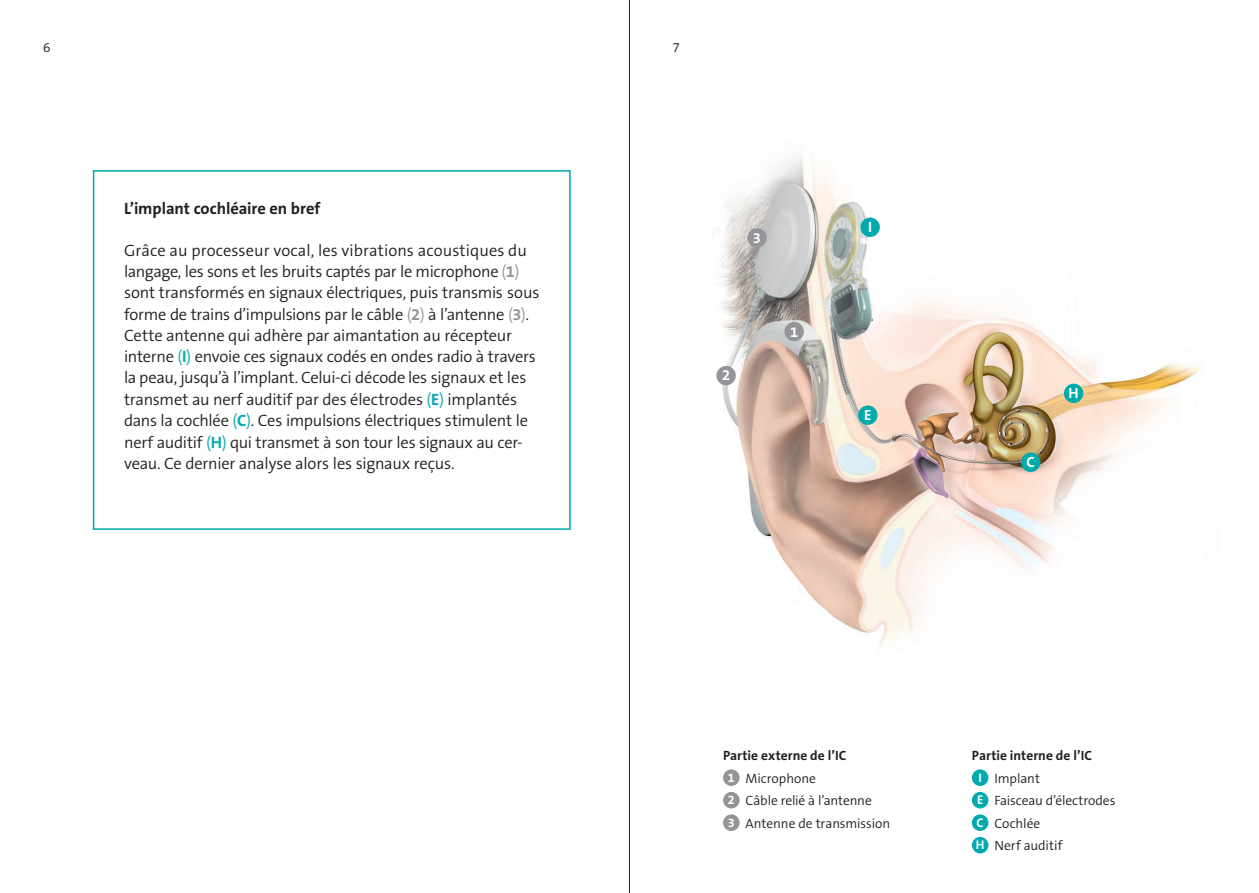
<style>
.page{position:relative;width:1259px;height:893px;background:#fff}
.page>*{position:absolute;margin:0;border:0;box-sizing:border-box;transform-origin:0 0}
.PRT_Fliesstext{font:300 16.5px/21.3px "The Sans B W4";letter-spacing:-.015em;color:#231f20}
.PRT_Fliesstext-2{font:700 16.5px "The Sans B W7";letter-spacing:-.005em;color:#231f20}
.PRT_Fliesstext-3{font:700 14.85px "The Sans B W7";color:#fff}
.PRT_Fliesstext-4{font:300 13.5px "The Sans B W4";letter-spacing:-.005em;color:#231f20}
.PRT_Fliesstext-5{font:700 13.5px "The Sans B W7";letter-spacing:.005em;color:#231f20}
.PRT_Fliesstext-6{font:700 12.6px "The Sans B W7";color:#fff}
.s1{color:#939598}
.s2{font-family:"The Sans B W7";font-weight:700;color:#939598}
.s3{color:#00aaad}
.s4{font-family:"The Sans B W7";font-weight:700;color:#00aaad}
</style>
<div class="page">
<div style="left:93px;top:170px;width:478px;height:360px;border:2px solid #00aaad"></div>
<div style="left:723px;top:769px;width:16px;height:17px;background:#939598;border-radius:50%"></div>
<div style="left:723px;top:792px;width:16px;height:16px;background:#939598;border-radius:50%"></div>
<div style="left:723px;top:814px;width:16px;height:17px;background:#939598;border-radius:50%"></div>
<div style="left:972px;top:769px;width:16px;height:17px;background:#00aaad;border-radius:50%"></div>
<div style="left:972px;top:792px;width:16px;height:16px;background:#00aaad;border-radius:50%"></div>
<div style="left:972px;top:814px;width:16px;height:17px;background:#00aaad;border-radius:50%"></div>
<div style="left:972px;top:837px;width:16px;height:16px;background:#00aaad;border-radius:50%"></div>
<img style="left:716px;top:157px;width:485px;height:492px">
<div style="left:784px;top:322px;width:20px;height:19px;background:#939598;border-radius:50%"></div>
<div style="left:716px;top:366px;width:20px;height:19px;background:#939598;border-radius:50%"></div>
<div style="left:747px;top:228px;width:19px;height:20px;background:#939598;border-radius:50%"></div>
<div style="left:858px;top:405px;width:19px;height:20px;background:#00aaad;border-radius:50%"></div>
<div style="left:860px;top:218px;width:20px;height:19px;background:#00aaad;border-radius:50%"></div>
<div style="left:1021px;top:453px;width:19px;height:19px;background:#00aaad;border-radius:50%"></div>
<div style="left:1064px;top:384px;width:19px;height:19px;background:#00aaad;border-radius:50%"></div>
<hr style="left:629px;top:0;width:1px;height:893px;background:#231f20">
<p class="PRT_Fliesstext-4" style="left:43px;top:38px;width:9px">6</p>
<p class="PRT_Fliesstext-4" style="left:672px;top:38px;width:9px">7</p>
<p class="PRT_Fliesstext-2" style="left:124px;top:197px;width:198px">L’implant cochléaire en bref</p>
<p class="PRT_Fliesstext" style="left:124px;top:240px;width:417px">Grâce au processeur vocal, les vibrations acoustiques du langage, les sons et les bruits captés par le microphone <span class="s1">(</span><span class="s2">1</span><span class="s1">) </span>sont transformés en signaux électriques, puis transmis sous forme de trains d’impulsions par le câble <span class="s1">(</span><span class="s2">2</span><span class="s1">)</span> à l’antenne <span class="s1">(</span><span class="s2">3</span><span class="s1">)</span>.<br>Cette antenne qui adhère par aimantation au récepteur interne <span class="s3">(</span><span class="s4">I</span><span class="s3">)</span> envoie ces signaux codés en ondes radio à travers la peau, jusqu’à l’implant. Celui-ci décode les signaux et les transmet au nerf auditif par des électrodes <span class="s3">(</span><span class="s4">E</span><span class="s3">)</span> implantés dans la cochlée <span class="s3">(</span><span class="s4">C</span><span class="s3">)</span>. Ces impulsions électriques stimulent le nerf auditif <span class="s3">(</span><span class="s4">H</span><span class="s3">)</span> qui transmet à son tour les signaux au cer&shy;veau. Ce dernier analyse alors les signaux reçus.</p>
<p class="PRT_Fliesstext-3" style="left:753px;top:228px;width:10px">3</p>
<p class="PRT_Fliesstext-3" style="left:722px;top:366px;width:10px">2</p>
<p class="PRT_Fliesstext-3" style="left:790px;top:322px;width:10px">1</p>
<p class="PRT_Fliesstext-3" style="left:868px;top:218px;width:5px">I</p>
<p class="PRT_Fliesstext-3" style="left:864px;top:406px;width:9px">E</p>
<p class="PRT_Fliesstext-3" style="left:1026px;top:453px;width:10px">C</p>
<p class="PRT_Fliesstext-3" style="left:1068px;top:384px;width:12px">H</p>
<p class="PRT_Fliesstext-5" style="left:723px;top:747px;width:125px">Partie externe de l’IC</p>
<p class="PRT_Fliesstext-6" style="left:728px;top:770px;width:8px">1</p>
<p class="PRT_Fliesstext-4" style="left:745px;top:770px;width:72px">Microphone</p>
<p class="PRT_Fliesstext-6" style="left:728px;top:792px;width:8px">2</p>
<p class="PRT_Fliesstext-4" style="left:745px;top:792px;width:128px">Câble relié à l’antenne</p>
<p class="PRT_Fliesstext-6" style="left:728px;top:815px;width:8px">3</p>
<p class="PRT_Fliesstext-4" style="left:745px;top:815px;width:146px">Antenne de transmission</p>
<p class="PRT_Fliesstext-5" style="left:972px;top:747px;width:122px">Partie interne de l’IC</p>
<p class="PRT_Fliesstext-6" style="left:978px;top:770px;width:5px">I</p>
<p class="PRT_Fliesstext-4" style="left:994px;top:770px;width:47px">Implant</p>
<p class="PRT_Fliesstext-6" style="left:977px;top:792px;width:8px">E</p>
<p class="PRT_Fliesstext-4" style="left:994px;top:792px;width:123px">Faisceau d’électrodes</p>
<p class="PRT_Fliesstext-6" style="left:976px;top:815px;width:9px">C</p>
<p class="PRT_Fliesstext-4" style="left:994px;top:815px;width:48px">Cochlée</p>
<p class="PRT_Fliesstext-6" style="left:976px;top:837px;width:10px">H</p>
<p class="PRT_Fliesstext-4" style="left:994px;top:837px;width:70px">Nerf auditif</p>
</div>
